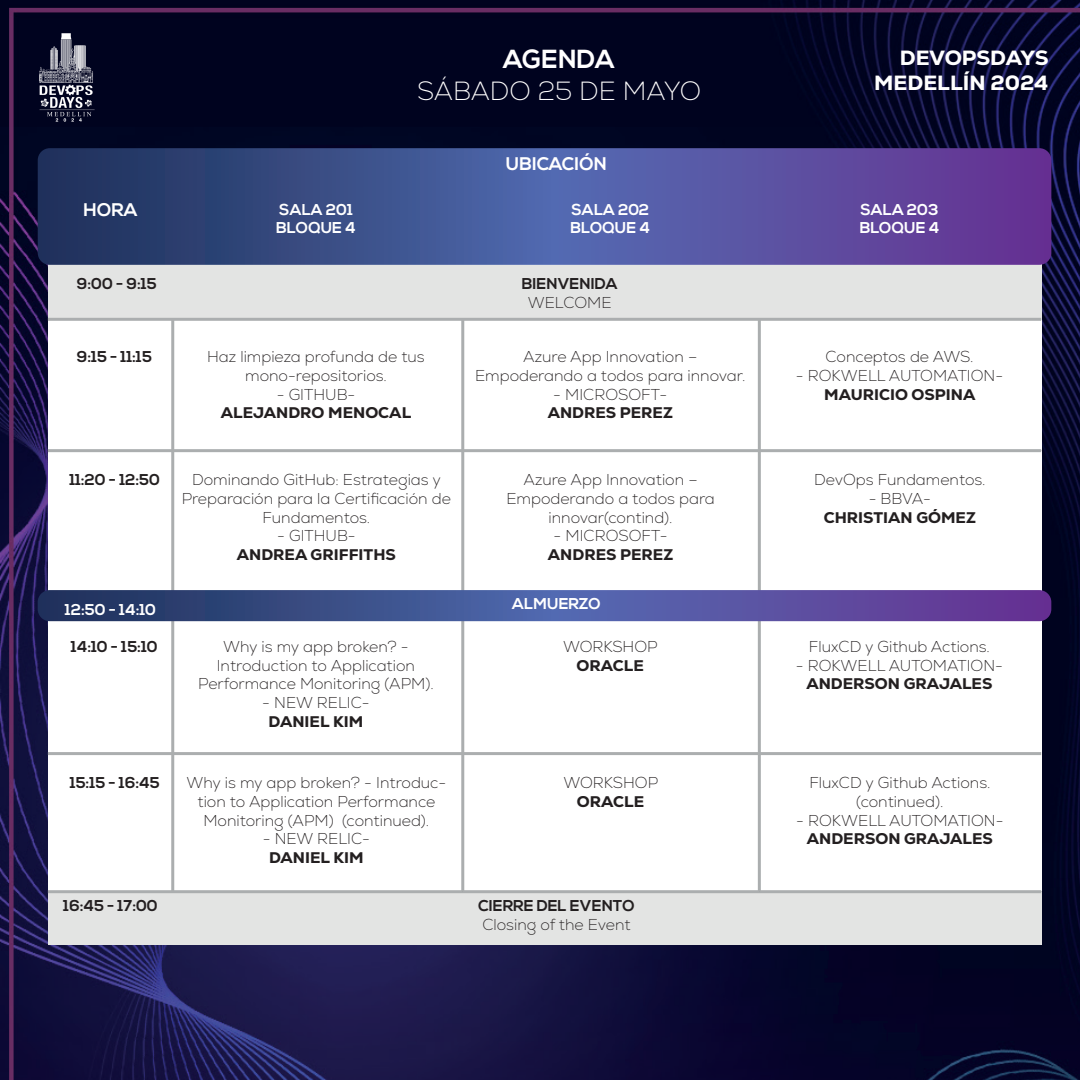
<style>
.page{position:relative;width:1080px;height:1080px;background:#fff}
.page>*{position:absolute;margin:0;border:0;box-sizing:border-box;transform-origin:0 0}
.t1{font:200 26.1px "Nexa";color:#fff}
.t2{font:700 26.1px "Nexa";color:#fff}
.t3{font:800 20.9px/25.1px "Nexa";color:#fff;text-align:right}
.t4{font:700 18.3px "Nexa";color:#fff}
.t5{font:200 15.7px/18.8px "Nexa";color:#231f20;text-align:center}
.t6{font:800 15.7px "Nexa";color:#231f20}
.t7{font:700 15.7px "Nexa";color:#231f20}
.t8{font:700 15.7px/18.8px "Nexa";color:#fff}
</style>
<div class="page">
<img style="left:0;top:0;width:1080px;height:1080px">
<div style="left:48px;top:172px;width:993px;height:773px;background:#fff"></div>
<div style="left:48px;top:892px;width:993px;height:53px;background:#e3e4e3"></div>
<hr style="left:171px;top:307px;width:3px;height:585px;background:#abaeaf">
<hr style="left:48px;top:890px;width:993px;height:3px;background:#abaeaf">
<hr style="left:461px;top:307px;width:3px;height:585px;background:#abaeaf">
<hr style="left:758px;top:307px;width:3px;height:585px;background:#abaeaf">
<div style="left:48px;top:266px;width:993px;height:53px;background:#e3e4e3"></div>
<hr style="left:48px;top:318px;width:993px;height:3px;background:#abaeaf">
<hr style="left:48px;top:449px;width:993px;height:3px;background:#abaeaf">
<svg style="left:38px;top:148px;width:1013px;height:117px;background:#494c91"></svg>
<svg style="left:38px;top:590px;width:1013px;height:31px;background:#494c91"></svg>
<img style="left:19px;top:29px;width:94px;height:99px">
<hr style="left:48px;top:752px;width:993px;height:3px;background:#abaeaf">
<h1 class="t2" style="left:503px;top:44px;width:113px">AGENDA</h1>
<h1 class="t1" style="left:417px;top:75px;width:285px">SÁBADO 25 DE MAYO</h1>
<h2 class="t3" style="left:874px;top:45px;width:176px">DEVOPSDAYS<br>MEDELLÍN 2024</h2>
<p class="t4" style="left:506px;top:153px;width:103px">UBICACIÓN</p>
<p class="t4" style="left:84px;top:200px;width:55px">HORA</p>
<p class="t8" style="left:276px;top:200px;width:81px">SALA 201<br>BLOQUE 4</p>
<p class="t8" style="left:570px;top:200px;width:81px">SALA 202<br>BLOQUE 4</p>
<p class="t8" style="left:860px;top:200px;width:81px">SALA 203<br>BLOQUE 4</p>
<p class="t7" style="left:77px;top:275px;width:81px">9:00 - 9:15</p>
<p class="t7" style="left:522px;top:275px;width:97px">BIENVENIDA</p>
<p class="t5" style="left:528px;top:293px;width:85px">WELCOME</p>
<p class="t7" style="left:77px;top:348px;width:77px">9:15 - 11:15</p>
<p class="t5" style="left:207px;top:348px;width:219px">Haz limpieza profunda de tus mono-repositorios.</p>
<p class="t5" style="left:277px;top:385px;width:80px">- GITHUB-</p>
<p class="t6" style="left:221px;top:403px;width:192px">ALEJANDRO MENOCAL</p>
<p class="t5" style="left:475px;top:348px;width:272px">Azure App Innovation –<br>Empoderando a todos para innovar.</p>
<p class="t5" style="left:553px;top:385px;width:116px">- MICROSOFT-</p>
<p class="t6" style="left:548px;top:403px;width:127px">ANDRES PEREZ</p>
<p class="t5" style="left:826px;top:348px;width:149px">Conceptos de AWS.</p>
<p class="t5" style="left:796px;top:366px;width:209px">- ROKWELL AUTOMATION-</p>
<p class="t6" style="left:824px;top:384px;width:153px">MAURICIO OSPINA</p>
<p class="t7" style="left:69px;top:470px;width:92px">11:20 - 12:50</p>
<p class="t5" style="left:506px;top:471px;width:210px">Azure App Innovation –<br>Empoderando a todos para innovar(contind).</p>
<p class="t5" style="left:554px;top:527px;width:116px">- MICROSOFT-</p>
<p class="t6" style="left:548px;top:545px;width:127px">ANDRES PEREZ</p>
<p class="t5" style="left:182px;top:471px;width:271px">Dominando GitHub: Estrategias y<br>Preparación para la Certificación de<br>Fundamentos.</p>
<p class="t5" style="left:277px;top:527px;width:80px">- GITHUB-</p>
<p class="t6" style="left:237px;top:545px;width:161px">ANDREA GRIFFITHS</p>
<p class="t8" style="left:65px;top:600px;width:93px">12:50 - 14:10</p>
<p class="t8" style="left:512px;top:595px;width:90px">ALMUERZO</p>
<p class="t7" style="left:71px;top:637px;width:88px">14:10 - 15:10</p>
<p class="t5" style="left:563px;top:637px;width:96px">WORKSHOP</p>
<p class="t6" style="left:577px;top:655px;width:69px">ORACLE</p>
<p class="t5" style="left:198px;top:637px;width:237px">Why is my app broken? -<br>Introduction to Application<br>Performance Monitoring (APM).</p>
<p class="t5" style="left:262px;top:694px;width:109px">- NEW RELIC-</p>
<p class="t6" style="left:269px;top:711px;width:96px">DANIEL KIM</p>
<p class="t7" style="left:70px;top:773px;width:92px">15:15 - 16:45</p>
<p class="t5" style="left:564px;top:773px;width:96px">WORKSHOP</p>
<p class="t6" style="left:577px;top:791px;width:69px">ORACLE</p>
<p class="t5" style="left:186px;top:773px;width:261px">Why is my app broken? - Introduc&shy;tion to Application Performance<br>Monitoring (APM) (continued).</p>
<p class="t5" style="left:263px;top:830px;width:109px">- NEW RELIC-</p>
<p class="t6" style="left:269px;top:848px;width:96px">DANIEL KIM</p>
<p class="t7" style="left:63px;top:897px;width:96px">16:45 - 17:00</p>
<p class="t7" style="left:478px;top:897px;width:158px">CIERRE DEL EVENTO</p>
<p class="t5" style="left:482px;top:915px;width:150px">Closing of the Event</p>
<p class="t5" style="left:814px;top:471px;width:173px">DevOps Fundamentos.</p>
<p class="t5" style="left:869px;top:489px;width:64px">- BBVA-</p>
<p class="t6" style="left:824px;top:507px;width:154px">CHRISTIAN GÓMEZ</p>
<p class="t5" style="left:809px;top:637px;width:183px">FluxCD y Github Actions.</p>
<p class="t5" style="left:796px;top:656px;width:209px">- ROKWELL AUTOMATION-</p>
<p class="t6" style="left:806px;top:674px;width:188px">ANDERSON GRAJALES</p>
<p class="t5" style="left:809px;top:773px;width:183px">FluxCD y Github Actions. (continued).</p>
<p class="t5" style="left:796px;top:811px;width:209px">- ROKWELL AUTOMATION-</p>
<p class="t6" style="left:807px;top:829px;width:188px">ANDERSON GRAJALES</p>
</div>
